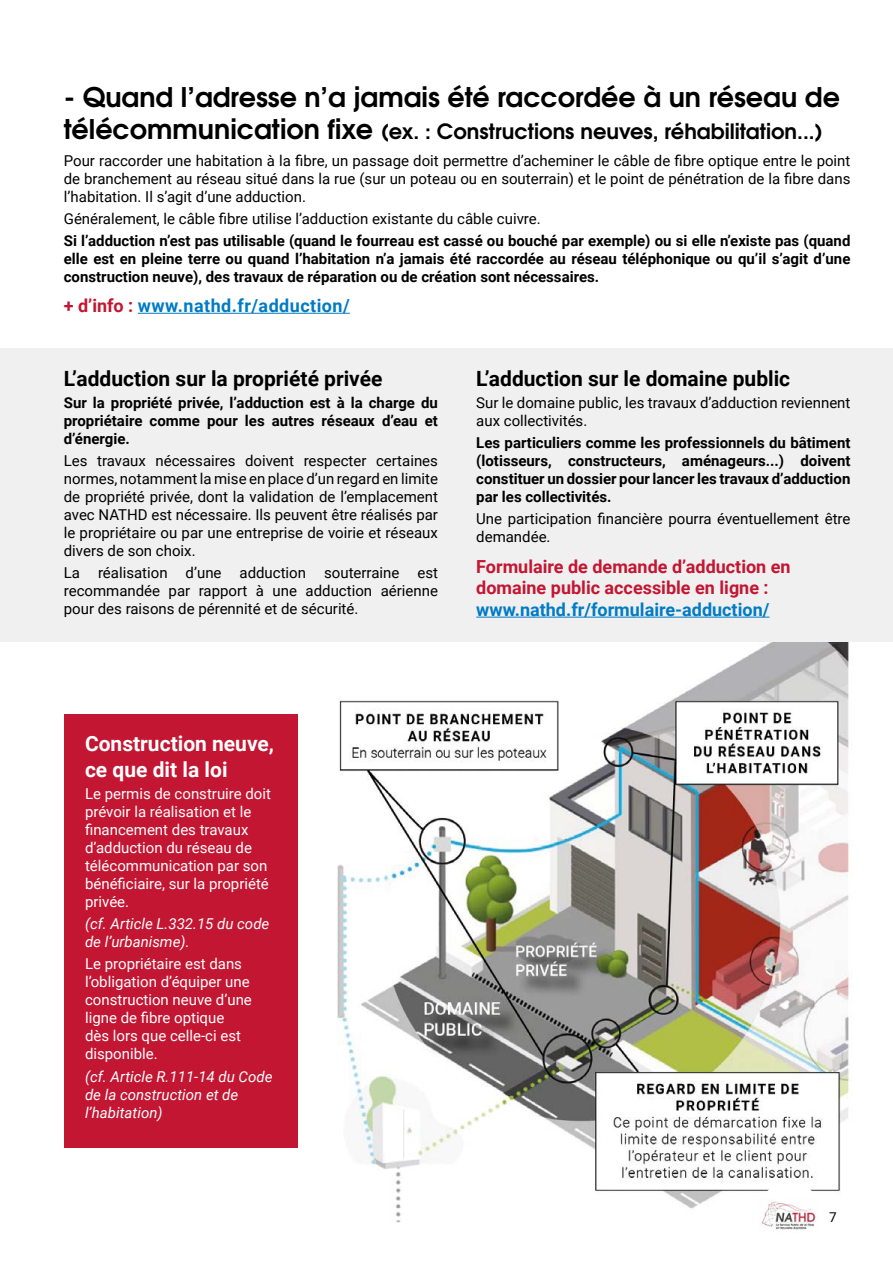
<style>
.page{position:relative;width:893px;height:1263px;background:#fff}
.page>*{position:absolute;margin:0;border:0;box-sizing:border-box;transform-origin:0 0}
.t1{font:700 27px "Te X Gyre Adventor";color:#000}
.t2{font:700 21px "Te X Gyre Adventor";color:#000}
.t3{font:700 21px "Roboto";color:#000}
.t4{font:700 21px/25.2px "Roboto";color:#fff}
.t5{font:700 18px/21.6px "Roboto";color:#c31632}
.t6{font:700 18px "Roboto";color:#007bc4}
.t7{font:700 18px "Roboto";letter-spacing:.025em;color:#007bc4}
.t8{font:15px/18px "Roboto";color:#000;text-align:justify}
.t9{font:700 15px/18px "Roboto";color:#000;text-align:justify}
.t10{font:15px/18px "Roboto";color:#fff}
.t11{font:italic 15px/18px "Roboto";color:#fff}
.t12{font:13.5px "Roboto";color:#000}
.s1{font-size:27px}
.s2{color:#c31632}
</style>
<div class="page">
<img style="left:337px;top:642px;width:516px;height:580px">
<div style="left:0;top:349px;width:893px;height:293px;background:#f0f0f0"></div>
<hr style="left:138px;top:313px;width:212px;height:1px;background:#007bc4">
<div style="left:64px;top:714px;width:234px;height:434px;background:#c31632"></div>
<hr style="left:476px;top:617px;width:293px;height:1px;background:#007bc4">
<div style="left:757px;top:1182px;width:65px;height:65px;background:#fff;border-radius:50%"></div>
<img style="left:759px;top:1198px;width:60px;height:32px">
<h1 class="t1" style="left:64px;top:74px;width:778px">- Quand l’adresse n’a jamais été raccordée à un réseau de</h1>
<h2 class="t2" style="left:64px;top:113px;width:760px"><span class="s1">télécommunication fixe</span> (ex. : Constructions neuves, réhabilitation...)</h2>
<p class="t8" style="left:64px;top:151px;width:788px">Pour raccorder une habitation à la fibre, un passage doit permettre d’acheminer le câble de fibre optique entre le point de branchement au réseau situé dans la rue (sur un poteau ou en souterrain) et le point de pénétration de la fibre dans l’habitation. Il s’agit d’une adduction.</p>
<p class="t8" style="left:64px;top:209px;width:478px">Généralement, le câble fibre utilise l’adduction existante du câble cuivre.</p>
<p class="t9" style="left:64px;top:232px;width:788px">Si l’adduction n’est pas utilisable (quand le fourreau est cassé ou bouché par exemple) ou si elle n’existe pas (quand elle est en pleine terre ou quand l’habitation n’a jamais été raccordée au réseau téléphonique ou qu’il s’agit d’une construction neuve), des travaux de réparation ou de création sont nécessaires.</p>
<p class="t7" style="left:64px;top:293px;width:288px"><span class="s2">+ d’info :</span> www.nathd.fr/adduction/</p>
<h2 class="t3" style="left:64px;top:363px;width:320px">L’adduction sur la propriété privée</h2>
<p class="t9" style="left:64px;top:393px;width:376px">Sur la propriété privée, l’adduction est à la charge du propriétaire comme pour les autres réseaux d’eau et d’énergie.</p>
<p class="t8" style="left:64px;top:451px;width:376px">Les travaux nécessaires doivent respecter certaines normes, notamment la mise en place d’un regard en limite de propriété privée, dont la validation de l’emplacement avec NATHD est nécessaire. Ils peuvent être réalisés par le propriétaire ou par une entreprise de voirie et réseaux divers de son choix.</p>
<p class="t8" style="left:64px;top:564px;width:376px">La réalisation d’une adduction souterraine est recommandée par rapport à une adduction aérienne pour des raisons de pérennité et de sécurité.</p>
<h2 class="t3" style="left:476px;top:363px;width:315px">L’adduction sur le domaine public</h2>
<p class="t8" style="left:476px;top:393px;width:376px">Sur le domaine public, les travaux d’adduction reviennent aux collectivités.</p>
<p class="t9" style="left:476px;top:433px;width:376px">Les particuliers comme les professionnels du bâtiment (lotisseurs, constructeurs, aménageurs...) doivent constituer un dossier pour lancer les travaux d’adduction par les collectivités.</p>
<p class="t8" style="left:476px;top:510px;width:376px">Une participation financière pourra éventuellement être demandée.</p>
<p class="t5" style="left:476px;top:555px;width:316px">Formulaire de demande d’adduction en domaine public accessible en ligne :</p>
<p class="t6" style="left:476px;top:597px;width:295px">www.nathd.fr/formulaire-adduction/</p>
<h2 class="t4" style="left:85px;top:730px;width:190px">Construction neuve, ce que dit la loi</h2>
<p class="t10" style="left:85px;top:784px;width:187px">Le permis de construire doit prévoir la réalisation et le financement des travaux d’adduction du réseau de télécommunication par son bénéficiaire, sur la propriété privée.</p>
<p class="t11" style="left:85px;top:914px;width:186px">(cf. Article L.332.15 du code de l’urbanisme).</p>
<p class="t10" style="left:85px;top:954px;width:168px">Le propriétaire est dans l’obligation d’équiper une construction neuve d’une ligne de fibre optique dès lors que celle-ci est disponible.</p>
<p class="t11" style="left:85px;top:1067px;width:189px">(cf. Article R.111-14 du Code de la construction et de l’habitation)</p>
<p class="t12" style="left:829px;top:1208px;width:9px">7</p>
</div>
